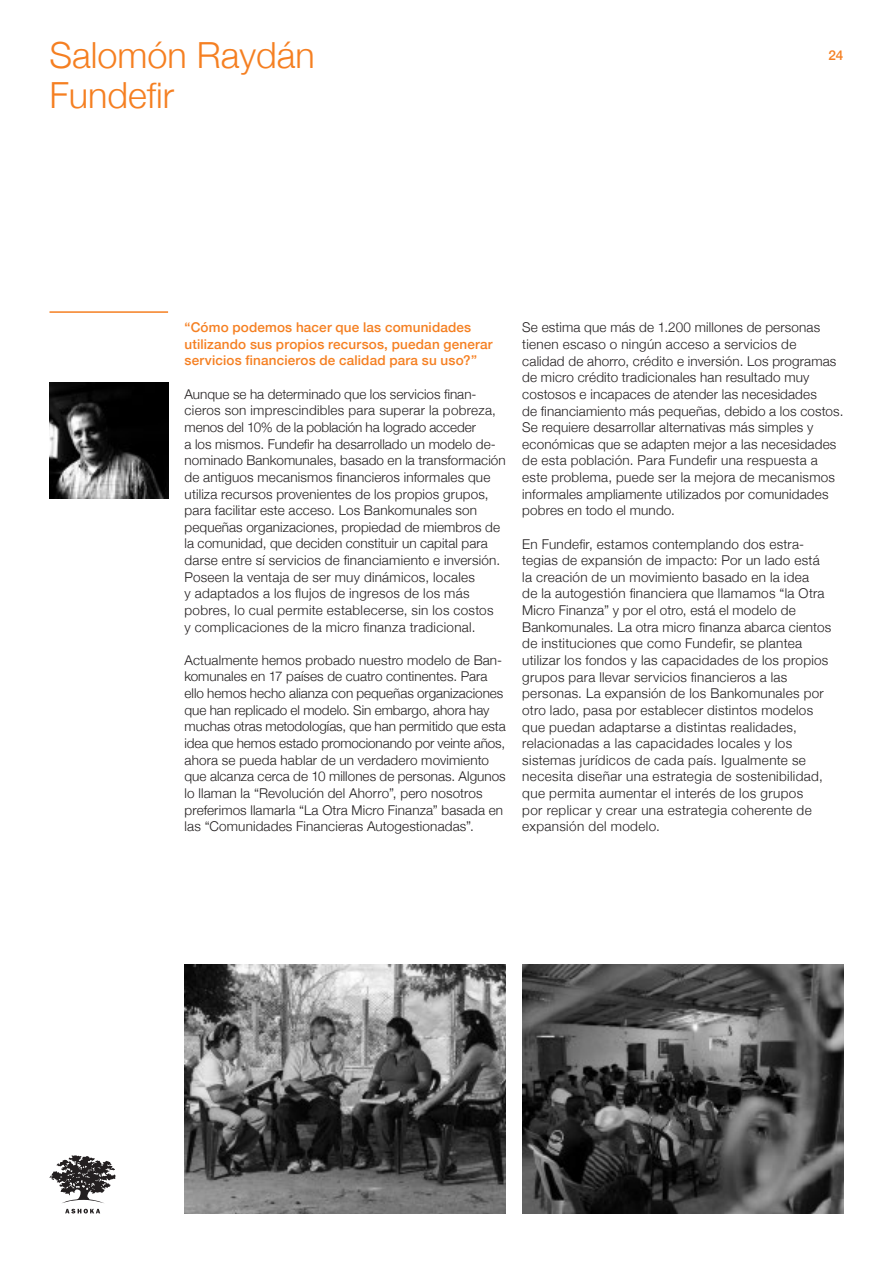
<style>
.page{position:relative;width:893px;height:1263px;background:#fff}
.page>*{position:absolute;margin:0;border:0;box-sizing:border-box;transform-origin:0 0}
.t1{font:300 36px/40.5px "Helvetica Neue";color:#f57f21}
.t2{font:300 13.5px/16.6px "Helvetica Neue";letter-spacing:.015em;color:#231f20}
.t3{font:500 13.5px/16.6px "Helvetica Neue";letter-spacing:.01em;color:#f57f21}
</style>
<div class="page">
<svg style="left:65px;top:1209px;width:35px;height:4px"></svg>
<svg style="left:50px;top:1155px;width:66px;height:48px"></svg>
<img style="left:522px;top:964px;width:321px;height:249px">
<img style="left:185px;top:964px;width:321px;height:249px">
<img style="left:50px;top:382px;width:118px;height:116px">
<hr style="left:50px;top:311px;width:118px;height:2px;background:#f57f21">
<h1 class="t1" style="left:50px;top:33px;width:267px">Salomón Raydán<br>Fundefir</h1>
<p class="t3" style="left:828px;top:46px;width:16px">24</p>
<p class="t3" style="left:185px;top:318px;width:310px">“Cómo podemos hacer que las comunidades utilizando sus propios recursos, puedan generar servicios financieros de calidad para su uso?”</p>
<p class="t2" style="left:185px;top:385px;width:323px">Aunque se ha determinado que los servicios finan&shy;cieros son imprescindibles para superar la pobreza, menos del 10% de la población ha logrado acceder<br>a los mismos. Fundefir ha desarrollado un modelo de&shy;nominado Bankomunales, basado en la transformación de antiguos mecanismos financieros informales que utiliza recursos provenientes de los propios grupos, para facilitar este acceso. Los Bankomunales son pequeñas organizaciones, propiedad de miembros de la comunidad, que deciden constituir un capital para darse entre sí servicios de financiamiento e inversión.<br>Poseen la ventaja de ser muy dinámicos, locales<br>y adaptados a los flujos de ingresos de los más pobres, lo cual permite establecerse, sin los costos<br>y complicaciones de la micro finanza tradicional.</p>
<p class="t2" style="left:185px;top:651px;width:323px">Actualmente hemos probado nuestro modelo de Ban&shy;komunales en 17 países de cuatro continentes. Para ello hemos hecho alianza con pequeñas organizaciones que han replicado el modelo. Sin embargo, ahora hay muchas otras metodologías, que han permitido que esta idea que hemos estado promocionando por veinte años, ahora se pueda hablar de un verdadero movimiento que alcanza cerca de 10 millones de personas. Algunos lo llaman la “Revolución del Ahorro”, pero nosotros preferimos llamarla “La Otra Micro Finanza” basada en las “Comunidades Financieras Autogestionadas”.</p>
<p class="t2" style="left:522px;top:318px;width:323px">Se estima que más de 1.200 millones de personas tienen escaso o ningún acceso a servicios de<br>calidad de ahorro, crédito e inversión. Los programas de micro crédito tradicionales han resultado muy costosos e incapaces de atender las necesidades<br>de financiamiento más pequeñas, debido a los costos.<br>Se requiere desarrollar alternativas más simples y económicas que se adapten mejor a las necesidades de esta población. Para Fundefir una respuesta a este problema, puede ser la mejora de mecanismos informales ampliamente utilizados por comunidades pobres en todo el mundo.</p>
<p class="t2" style="left:522px;top:535px;width:310px">En Fundefir, estamos contemplando dos estra&shy;tegias de expansión de impacto: Por un lado está la creación de un movimiento basado en la idea<br>de la autogestión financiera que llamamos “la Otra Micro Finanza” y por el otro, está el modelo de Bankomunales. La otra micro finanza abarca cientos de instituciones que como Fundefir, se plantea utilizar los fondos y las capacidades de los propios grupos para llevar servicios financieros a las personas. La expansión de los Bankomunales por otro lado, pasa por establecer distintos modelos que puedan adaptarse a distintas realidades, relacionadas a las capacidades locales y los sistemas jurídicos de cada país. Igualmente se necesita diseñar una estrategia de sostenibilidad, que permita aumentar el interés de los grupos<br>por replicar y crear una estrategia coherente de expansión del modelo.</p>
</div>
